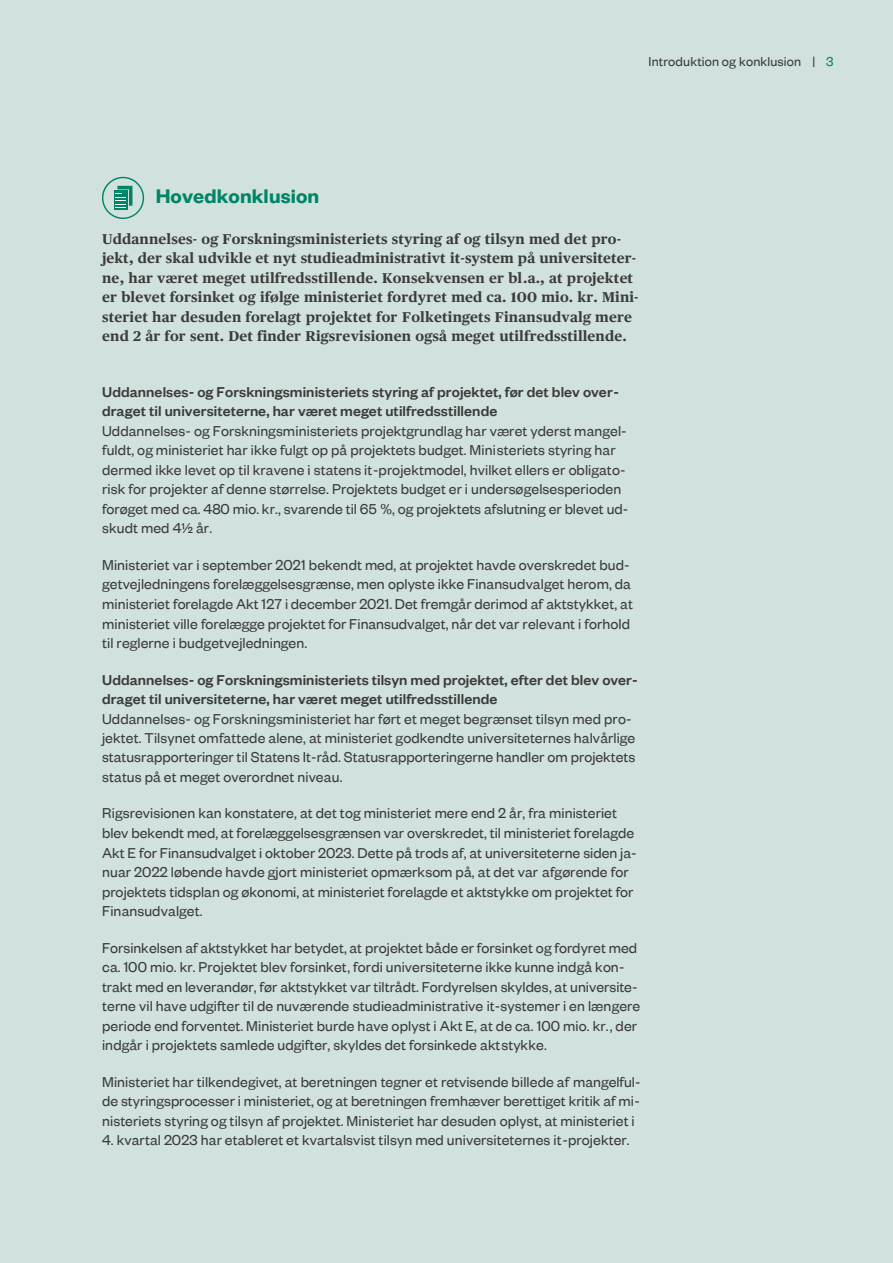
<style>
.page{position:relative;width:893px;height:1263px;background:#d1e2de}
.page>*{position:absolute;margin:0;border:0;box-sizing:border-box;transform-origin:0 0}
.t1{font:600 21.75px "Founders Grotesk";letter-spacing:.005em;color:#008567}
.t2{font:15.9px/19.5px "Founders Grotesk";letter-spacing:.005em;color:#3b3b3b}
.t3{font:500 15.9px/19.6px "Founders Grotesk";letter-spacing:.01em;color:#3b3b3b}
.t4{font:700 14.25px/19.5px "Publico Text";letter-spacing:.01em;color:#3b3b3b}
.t5{font:14.25px "Founders Grotesk";letter-spacing:.015em;color:#3b3b3b}
.s1{color:#008567}
</style>
<div class="page">
<svg style="left:102px;top:177px;width:42px;height:42px"></svg>
<p class="t5" style="left:649px;top:53px;width:187px">Introduktion og konklusion | <span class="s1">3</span></p>
<p class="t1" style="left:156px;top:182px;width:165px">Hovedkonklusion</p>
<p class="t4" style="left:102px;top:230px;width:538px">Uddannelses- og Forskningsministeriets styring af og tilsyn med det pro&shy;jekt, der skal udvikle et nyt studieadministrativt it-system på universiteter&shy;ne, har været meget utilfredsstillende. Konsekvensen er bl.a., at projektet er blevet forsinket og ifølge ministeriet fordyret med ca. 100 mio. kr. Mini&shy;steriet har desuden forelagt projektet for Folketingets Finansudvalg mere end 2 år for sent. Det finder Rigsrevisionen også meget utilfredsstillende.</p>
<h3 class="t3" style="left:102px;top:382px;width:518px">Uddannelses- og Forskningsministeriets styring af projektet, før det blev over&shy;draget til universiteterne, har været meget utilfredsstillende</h3>
<p class="t2" style="left:102px;top:421px;width:528px">Uddannelses- og Forskningsministeriets projektgrundlag har været yderst mangel&shy;fuldt, og ministeriet har ikke fulgt op på projektets budget. Ministeriets styring har dermed ikke levet op til kravene i statens it-projektmodel, hvilket ellers er obligato&shy;risk for projekter af denne størrelse. Projektets budget er i undersøgelsesperioden forøget med ca. 480 mio. kr., svarende til 65 %, og projektets afslutning er blevet ud&shy;skudt med 4½ år.</p>
<p class="t2" style="left:102px;top:556px;width:532px">Ministeriet var i september 2021 bekendt med, at projektet havde overskredet bud&shy;getvejledningens forelæggelsesgrænse, men oplyste ikke Finansudvalget herom, da ministeriet forelagde Akt 127 i december 2021. Det fremgår derimod af aktstykket, at ministeriet ville forelægge projektet for Finansudvalget, når det var relevant i forhold til reglerne i budgetvejledningen.</p>
<h3 class="t3" style="left:102px;top:670px;width:537px">Uddannelses- og Forskningsministeriets tilsyn med projektet, efter det blev over&shy;draget til universiteterne, har været meget utilfredsstillende</h3>
<p class="t2" style="left:102px;top:709px;width:535px">Uddannelses- og Forskningsministeriet har ført et meget begrænset tilsyn med pro&shy;jektet. Tilsynet omfattede alene, at ministeriet godkendte universiteternes halvårlige statusrapporteringer til Statens It-råd. Statusrapporteringerne handler om projektets status på et meget overordnet niveau.</p>
<p class="t2" style="left:102px;top:804px;width:536px">Rigsrevisionen kan konstatere, at det tog ministeriet mere end 2 år, fra ministeriet blev bekendt med, at forelæggelsesgrænsen var overskredet, til ministeriet forelagde Akt E for Finansudvalget i oktober 2023. Dette på trods af, at universiteterne siden ja&shy;nuar 2022 løbende havde gjort ministeriet opmærksom på, at det var afgørende for projektets tidsplan og økonomi, at ministeriet forelagde et aktstykke om projektet for Finansudvalget.</p>
<p class="t2" style="left:102px;top:938px;width:540px">Forsinkelsen af aktstykket har betydet, at projektet både er forsinket og fordyret med ca. 100 mio. kr. Projektet blev forsinket, fordi universiteterne ikke kunne indgå kon&shy;trakt med en leverandør, før aktstykket var tiltrådt. Fordyrelsen skyldes, at universite&shy;terne vil have udgifter til de nuværende studieadministrative it-systemer i en længere periode end forventet. Ministeriet burde have oplyst i Akt E, at de ca. 100 mio. kr., der indgår i projektets samlede udgifter, skyldes det forsinkede aktstykke.</p>
<p class="t2" style="left:102px;top:1072px;width:540px;text-align:justify">Ministeriet har tilkendegivet, at beretningen tegner et retvisende billede af mangelful&shy;de styringsprocesser i ministeriet, og at beretningen fremhæver berettiget kritik af mi&shy;nisteriets styring og tilsyn af projektet. Ministeriet har desuden oplyst, at ministeriet i</p>
<p class="t2" style="left:102px;top:1131px;width:529px">4. kvartal 2023 har etableret et kvartalsvist tilsyn med universiteternes it-projekter.</p>
</div>
